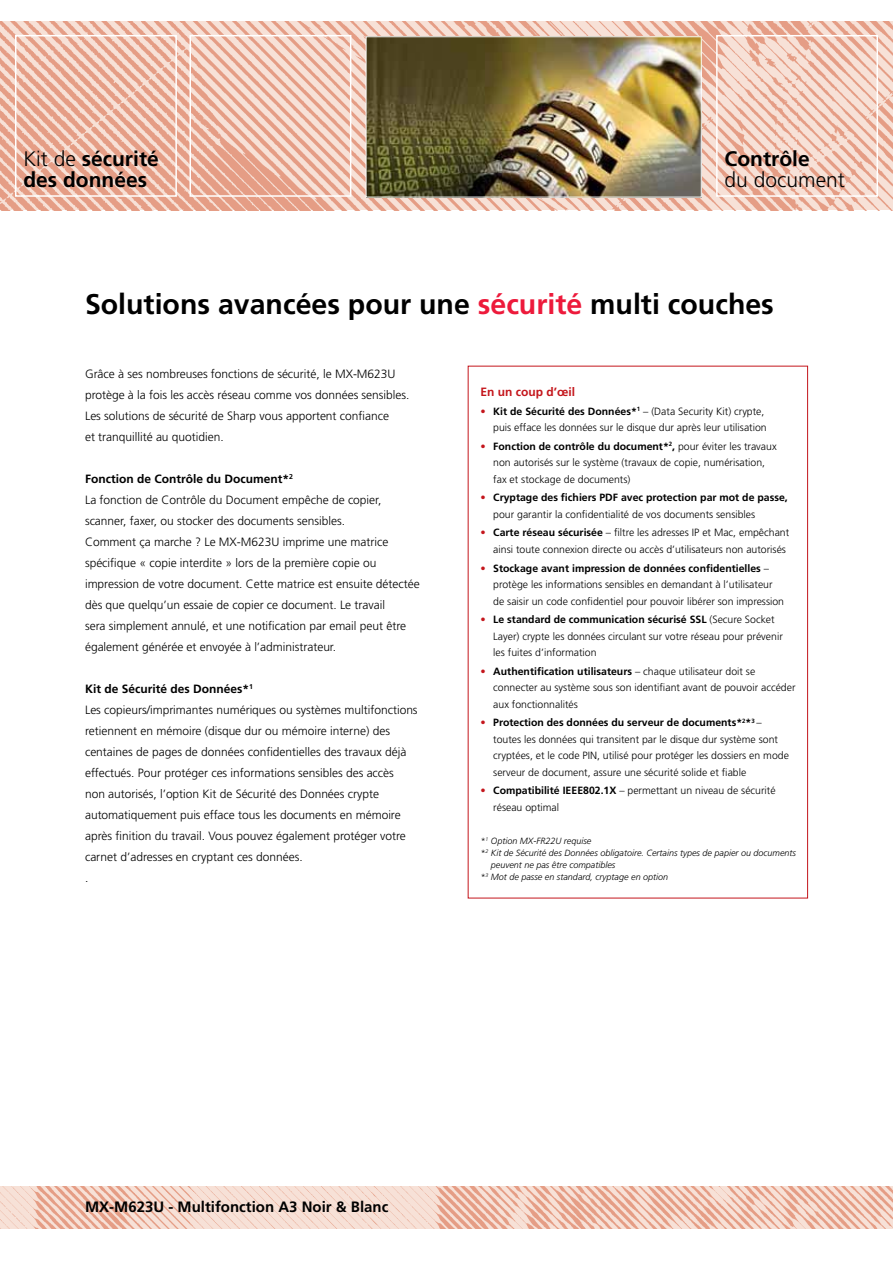
<style>
.page{position:relative;width:893px;height:1263px;background:#fff}
.page>*{position:absolute;margin:0;border:0;box-sizing:border-box;transform-origin:0 0}
.t1{font:700 28.5px "Frutiger";color:#000}
.t2{font:700 21px/21px "Frutiger";color:#000}
.t3{font:300 21px "Frutiger";color:#000}
.t4{font:700 15px "Frutiger";color:#000}
.t5{font:300 12px/21px "Frutiger";color:#000}
.t6{font:700 12px "Frutiger";color:#c4161c}
.t7{font:300 10.5px/16.5px "Frutiger";color:#000}
.t8{font:700 10.5px "Frutiger";color:#000}
.t9{font:italic 300 9px "Frutiger";color:#000}
.s1{font-weight:300}
.s2{color:#ed1a3b}
.s3{font-weight:700}
</style>
<div class="page">
<img style="left:0;top:21px;width:892px;height:189px">
<img style="left:0;top:1186px;width:892px;height:43px">
<svg style="left:14px;top:34px;width:864px;height:164px;background:#efc4b5"></svg>
<img style="left:368px;top:38px;width:331px;height:157px">
<div style="left:366px;top:36px;width:335px;height:161px;border:1px solid #fff"></div>
<h2 class="t2" style="left:23px;top:150px;width:137px"><span class="s1">Kit de</span> sécurité des données</h2>
<h2 class="t2" style="left:724px;top:150px;width:87px">Contrôle</h2>
<h2 class="t3" style="left:724px;top:172px;width:122px">du document</h2>
<h1 class="t1" style="left:85px;top:293px;width:690px">Solutions avancées pour une <span class="s2">sécurité</span> multi couches</h1>
<p class="t5" style="left:85px;top:364px;width:326px">Grâce à ses nombreuses fonctions de sécurité, le MX-M623U protège à la fois les accès réseau comme vos données sensibles.<br>Les solutions de sécurité de Sharp vous apportent confiance<br>et tranquillité au quotidien.</p>
<p class="t5" style="left:85px;top:469px;width:336px"><span class="s3">Fonction de Contrôle du Document*</span><sup>2<br></sup>La fonction de Contrôle du Document empêche de copier, scanner, faxer, ou stocker des documents sensibles.<br>Comment ça marche ? Le MX-M623U imprime une matrice spécifique « copie interdite » lors de la première copie ou impression de votre document. Cette matrice est ensuite détectée dès que quelqu’un essaie de copier ce document. Le travail<br>sera simplement annulé, et une notification par email peut être également générée et envoyée à l’administrateur.</p>
<p class="t5" style="left:85px;top:679px;width:334px"><span class="s3">Kit de Sécurité des Données*</span><sup>1<br></sup>Les copieurs/imprimantes numériques ou systèmes multifonctions retiennent en mémoire (disque dur ou mémoire interne) des centaines de pages de données confidentielles des travaux déjà effectués. Pour protéger ces informations sensibles des accès<br>non autorisés, l’option Kit de Sécurité des Données crypte automatiquement puis efface tous les documents en mémoire après finition du travail. Vous pouvez également protéger votre carnet d’adresses en cryptant ces données.<br>.</p>
<p class="t6" style="left:480px;top:387px;width:96px">En un coup d’œil</p>
<p class="t7" style="left:493px;top:404px;width:275px"><span class="s3">Kit de Sécurité des Données*</span><sup>1</sup> – (Data Security Kit) crypte, puis efface les données sur le disque dur après leur utilisation</p>
<p class="t7" style="left:493px;top:439px;width:285px"><span class="s3">Fonction de contrôle du document*</span><sup>2</sup><span class="s3">,</span> pour éviter les travaux non autorisés sur le système (travaux de copie, numérisation, fax et stockage de documents)</p>
<p class="t8" style="left:493px;top:493px;width:296px">Cryptage des fichiers PDF avec protection par mot de passe,</p>
<p class="t7" style="left:493px;top:506px;width:297px;line-height:18.6px">pour garantir la confidentialité de vos documents sensibles<br><span class="s3">Carte réseau sécurisée</span> – filtre les adresses IP et Mac, empêchant</p>
<p class="t7" style="left:493px;top:541px;width:294px;line-height:18.6px">ainsi toute connexion directe ou accès d’utilisateurs non autorisés<br><span class="s3">Stockage avant impression de données confidentielles</span> –</p>
<p class="t7" style="left:493px;top:577px;width:292px">protège les informations sensibles en demandant à l’utilisateur de saisir un code confidentiel pour pouvoir libérer son impression</p>
<p class="t7" style="left:493px;top:612px;width:291px"><span class="s3">Le standard de communication sécurisé SSL</span> (Secure Socket<br>Layer) crypte les données circulant sur votre réseau pour prévenir les fuites d’information</p>
<p class="t7" style="left:493px;top:664px;width:304px"><span class="s3">Authentification utilisateurs</span> – chaque utilisateur doit se connecter au système sous son identifiant avant de pouvoir accéder aux fonctionnalités</p>
<p class="t7" style="left:493px;top:715px;width:297px"><span class="s3">Protection des données du serveur de documents*</span><sup>2</sup><span class="s3">*</span><sup>3</sup> – toutes les données qui transitent par le disque dur système sont cryptées, et le code PIN, utilisé pour protéger les dossiers en mode serveur de document, assure une sécurité solide et fiable</p>
<p class="t7" style="left:493px;top:783px;width:284px"><span class="s3">Compatibilité IEEE802.1X</span> – permettant un niveau de sécurité réseau optimal</p>
<p class="t9" style="left:480px;top:837px;width:112px">*<sup>1</sup> Option MX-FR22U requise</p>
<p class="t9" style="left:480px;top:849px;width:317px">*<sup>2</sup> Kit de Sécurité des Données obligatoire. Certains types de papier ou documents</p>
<p class="t9" style="left:491px;top:861px;width:126px">peuvent ne pas être compatibles</p>
<p class="t9" style="left:480px;top:873px;width:189px">*<sup>3</sup> Mot de passe en standard, cryptage en option</p>
<h3 class="t4" style="left:85px;top:1201px;width:305px">MX-M623U - Multifonction A3 Noir &amp; Blanc</h3>
</div>
